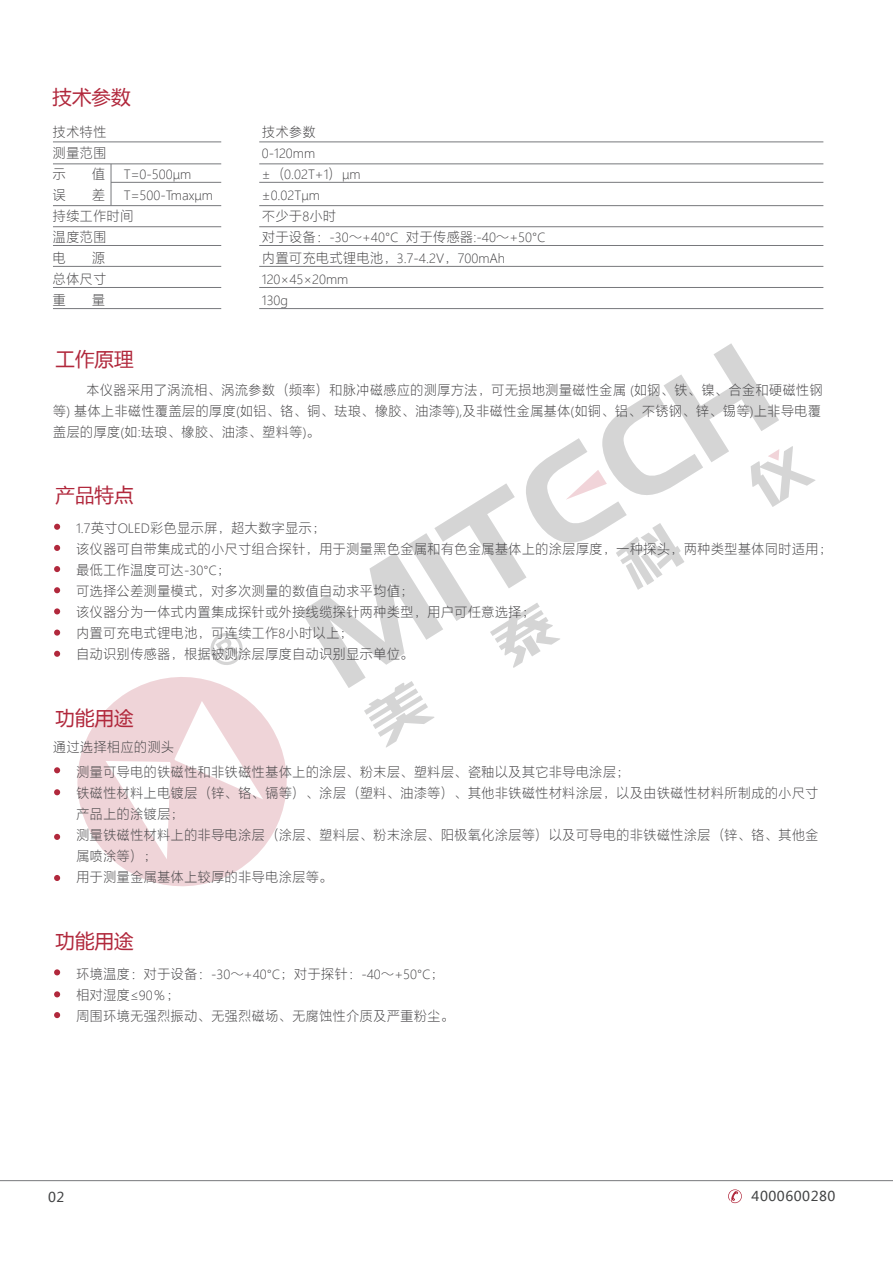
<style>
.page{position:relative;width:893px;height:1263px;background:#fff}
.page>*{position:absolute;margin:0;border:0;box-sizing:border-box;transform-origin:0 0}
.t1{font:19.5px "Microsoft Ya Hei";color:#b1283c}
.t2{font:300 13.5px/21px "Microsoft Ya Hei";color:#424143}
.t3{font:13.5px "Microsoft Ya Hei";letter-spacing:.04em;color:#424344}
</style>
<div class="page">
<svg style="left:364px;top:446px;width:452px;height:301px"></svg>
<svg style="left:301px;top:343px;width:478px;height:345px"></svg>
<svg style="left:210px;top:633px;width:33px;height:32px"></svg>
<svg style="left:77px;top:677px;width:210px;height:209px"></svg>
<svg style="left:728px;top:1189px;width:14px;height:14px"></svg>
<svg style="left:54px;top:767px;width:6px;height:6px"></svg>
<svg style="left:54px;top:789px;width:6px;height:6px"></svg>
<svg style="left:54px;top:834px;width:6px;height:6px"></svg>
<svg style="left:54px;top:875px;width:6px;height:6px"></svg>
<svg style="left:54px;top:969px;width:6px;height:6px"></svg>
<svg style="left:54px;top:991px;width:6px;height:6px"></svg>
<svg style="left:54px;top:1012px;width:6px;height:6px"></svg>
<svg style="left:54px;top:524px;width:6px;height:6px"></svg>
<svg style="left:54px;top:545px;width:6px;height:6px"></svg>
<svg style="left:54px;top:566px;width:6px;height:6px"></svg>
<svg style="left:54px;top:587px;width:6px;height:6px"></svg>
<svg style="left:54px;top:608px;width:6px;height:6px"></svg>
<div style="left:54px;top:629px;width:6px;height:7px;background:#b1283c;border-radius:50%"></div>
<svg style="left:54px;top:651px;width:6px;height:6px"></svg>
<h1 class="t1" style="left:53px;top:84px;width:80px">技术参数</h1>
<p class="t2" style="left:53px;top:122px;width:55px;text-align:justify">技术特性测量范围示</p>
<p class="t2" style="left:92px;top:164px;width:15px">值</p>
<p class="t2" style="left:124px;top:164px;width:69px">T=0-500μm</p>
<p class="t2" style="left:53px;top:185px;width:15px">误</p>
<p class="t2" style="left:92px;top:185px;width:15px">差</p>
<p class="t2" style="left:53px;top:185px;width:162px;text-indent:71px">T=500-Tmaxμm持续工作时间<br>温度范围<br>电</p>
<p class="t2" style="left:53px;top:248px;width:55px;text-align:justify;text-indent:39px">源总体尺寸重</p>
<p class="t2" style="left:92px;top:290px;width:15px">量</p>
<p class="t2" style="left:262px;top:122px;width:285px">技术参数<br>0-120mm<br>±（0.02T+1）μm<br>±0.02Tμm<br>不少于8小时<br>对于设备：-30～+40℃ 对于传感器:-40～+50℃内置可充电式锂电池，3.7-4.2V，700mAh<br>120×45×20mm<br>130g</p>
<h1 class="t1" style="left:56px;top:346px;width:80px">工作原理</h1>
<p class="t2" style="left:53px;top:380px;width:771px;text-align:justify;text-indent:33px">本仪器采用了涡流相、涡流参数（频率）和脉冲磁感应的测厚方法，可无损地测量磁性金属 (如钢、铁、镍、合金和硬磁性钢等) 基体上非磁性覆盖层的厚度(如铝、铬、铜、珐琅、橡胶、油漆等),及非磁性金属基体(如铜、铝、不锈钢、锌、锡等)上非导电覆盖层的厚度(如:珐琅、橡胶、油漆、塑料等)。</p>
<h1 class="t1" style="left:56px;top:482px;width:80px">产品特点</h1>
<p class="t2" style="left:76px;top:518px;width:758px">1.7英寸OLED彩色显示屏，超大数字显示；<br>该仪器可自带集成式的小尺寸组合探针，用于测量黑色金属和有色金属基体上的涂层厚度，一种探头，两种类型基体同时适用；最低工作温度可达-30℃；<br>可选择公差测量模式，对多次测量的数值自动求平均值；<br>该仪器分为一体式内置集成探针或外接线缆探针两种类型，用户可任意选择；<br>内置可充电式锂电池，可连续工作8小时以上；<br>自动识别传感器，根据被测涂层厚度自动识别显示单位。</p>
<h1 class="t1" style="left:56px;top:705px;width:80px">功能用途</h1>
<p class="t2" style="left:53px;top:737px;width:123px">通过选择相应的测头</p>
<p class="t2" style="left:76px;top:761px;width:744px">测量可导电的铁磁性和非铁磁性基体上的涂层、粉末层、塑料层、瓷釉以及其它非导电涂层；<br>铁磁性材料上电镀层（锌、铬、镉等）、涂层（塑料、油漆等）、其他非铁磁性材料涂层，以及由铁磁性材料所制成的小尺寸产品上的涂镀层；<br>测量铁磁性材料上的非导电涂层（涂层、塑料层、粉末涂层、阳极氧化涂层等）以及可导电的非铁磁性涂层（锌、铬、其他金属喷涂等）；<br>用于测量金属基体上较厚的非导电涂层等。</p>
<h1 class="t1" style="left:56px;top:928px;width:80px">功能用途</h1>
<p class="t2" style="left:76px;top:963px;width:379px">环境温度：对于设备：-30～+40℃；对于探针：-40～+50℃；相对湿度≤90％；<br>周围环境无强烈振动、无强烈磁场、无腐蚀性介质及严重粉尘。</p>
<p class="t3" style="left:48px;top:1188px;width:18px">02</p>
<p class="t3" style="left:751px;top:1187px;width:85px">4000600280</p>
</div>
